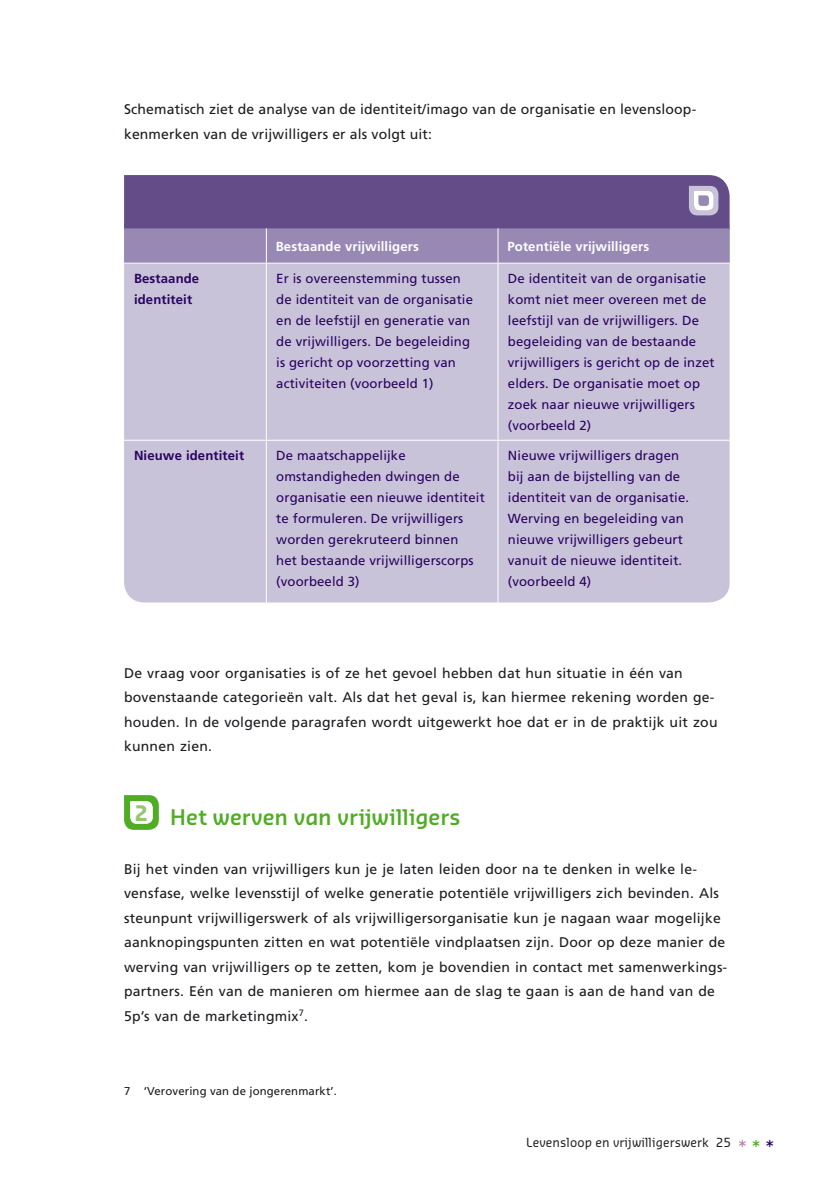
<style>
.page{position:relative;width:814px;height:1191px;background:#fff}
.page>*{position:absolute;margin:0;border:0;box-sizing:border-box;transform-origin:0 0}
.tussenkop_1__groen{font:600 21px "Sansa";color:#50ac25}
.t1{font:700 21px "Sansa";color:#96c674}
.brood_breed{font:14px/24.5px "Frutiger";letter-spacing:.015em;color:#1b1c20}
.brood{font:14px/24.5px "Frutiger";letter-spacing:.01em;color:#1b1c20}
.t2{font:13.12px/21px "Frutiger";letter-spacing:.01em;color:#2a035e}
.t3{font:700 13.12px "Frutiger";letter-spacing:.01em;color:#fff}
.t4{font:700 13.12px/21px "Frutiger";letter-spacing:.01em;color:#2a035e}
.t5{font:12.25px "Sansa";letter-spacing:.01em;color:#1b1c20}
.voetnoot{font:11.38px "Frutiger";letter-spacing:.01em;color:#1b1c20}
.s1{font-size:17.5px;color:#ba7fb5}
.s2{font-size:17.5px;color:#50ac25}
.s3{font-size:17.5px;color:#2a035e}
</style>
<div class="page">
<div style="left:124px;top:264px;width:605px;height:338px;background:#c9c3da"></div>
<svg style="left:124px;top:175px;width:605px;height:88px;background:#7a669b"></svg>
<hr style="left:266px;top:228px;width:1px;height:35px;background:#fff">
<hr style="left:497px;top:228px;width:1px;height:35px;background:#fff">
<hr style="left:266px;top:263px;width:1px;height:177px;background:#fff">
<hr style="left:497px;top:263px;width:1px;height:177px;background:#fff">
<hr style="left:124px;top:440px;width:142px;height:1px;background:#fff">
<hr style="left:266px;top:440px;width:232px;height:1px;background:#fff">
<hr style="left:266px;top:441px;width:1px;height:163px;background:#fff">
<hr style="left:498px;top:440px;width:231px;height:1px;background:#fff">
<hr style="left:497px;top:441px;width:1px;height:163px;background:#fff">
<svg style="left:124px;top:795px;width:35px;height:35px"></svg>
<p class="brood" style="left:124px;top:97px;width:573px">Schematisch ziet de analyse van de identiteit/imago van de organisatie en levensloop&shy;kenmerken van de vrijwilligers er als volgt uit:</p>
<p class="t3" style="left:276px;top:238px;width:144px">Bestaande vrijwilligers</p>
<p class="t3" style="left:507px;top:238px;width:143px">Potentiële vrijwilligers</p>
<p class="t4" style="left:134px;top:268px;width:67px">Bestaande identiteit</p>
<p class="t2" style="left:276px;top:268px;width:198px">Er is overeenstemming tussen de identiteit van de organisatie en de leefstijl en generatie van de vrijwilligers. De begeleiding is gericht op voorzetting van activiteiten (voorbeeld 1)</p>
<p class="t2" style="left:508px;top:268px;width:208px">De identiteit van de organisatie komt niet meer overeen met de leefstijl van de vrijwilligers. De begeleiding van de bestaande vrijwilligers is gericht op de inzet elders. De organisatie moet op zoek naar nieuwe vrijwilligers (voorbeeld 2)</p>
<p class="t4" style="left:134px;top:445px;width:112px">Nieuwe identiteit</p>
<p class="t2" style="left:276px;top:445px;width:210px">De maatschappelijke omstandigheden dwingen de organisatie een nieuwe identiteit te formuleren. De vrijwilligers worden gerekruteerd binnen<br>het bestaande vrijwilligerscorps (voorbeeld 3)</p>
<p class="t2" style="left:508px;top:445px;width:183px">Nieuwe vrijwilligers dragen bij aan de bijstelling van de identiteit van de organisatie.<br>Werving en begeleiding van nieuwe vrijwilligers gebeurt vanuit de nieuwe identiteit. (voorbeeld 4)</p>
<p class="brood_breed" style="left:124px;top:660px;width:595px">De vraag voor organisaties is of ze het gevoel hebben dat hun situatie in één van bovenstaande categorieën valt. Als dat het geval is, kan hiermee rekening worden ge&shy;houden. In de volgende paragrafen wordt uitgewerkt hoe dat er in de praktijk uit zou kunnen zien.</p>
<p class="t1" style="left:135px;top:799px;width:15px">2</p>
<p class="tussenkop_1__groen" style="left:170px;top:803px;width:292px">Het werven van vrijwilligers</p>
<p class="brood_breed" style="left:124px;top:856px;width:604px">Bij het vinden van vrijwilligers kun je je laten leiden door na te denken in welke le&shy;vensfase, welke levensstijl of welke generatie potentiële vrijwilligers zich bevinden. Als steunpunt vrijwilligerswerk of als vrijwilligersorganisatie kun je nagaan waar mogelijke aanknopingspunten zitten en wat potentiële vindplaatsen zijn. Door op deze manier de werving van vrijwilligers op te zetten, kom je bovendien in contact met samenwerkings&shy;partners. Eén van de manieren om hiermee aan de slag te gaan is aan de hand van de 5p’s van de marketingmix<sup>7</sup>.</p>
<p class="voetnoot" style="left:124px;top:1084px;width:214px">7 ‘Verovering van de jongerenmarkt’.</p>
<p class="t5" style="left:526px;top:1135px;width:249px">Levensloop en vrijwilligerswerk 25 <span class="s1">*</span> <span class="s2">*</span> <span class="s3">*</span></p>
</div>
